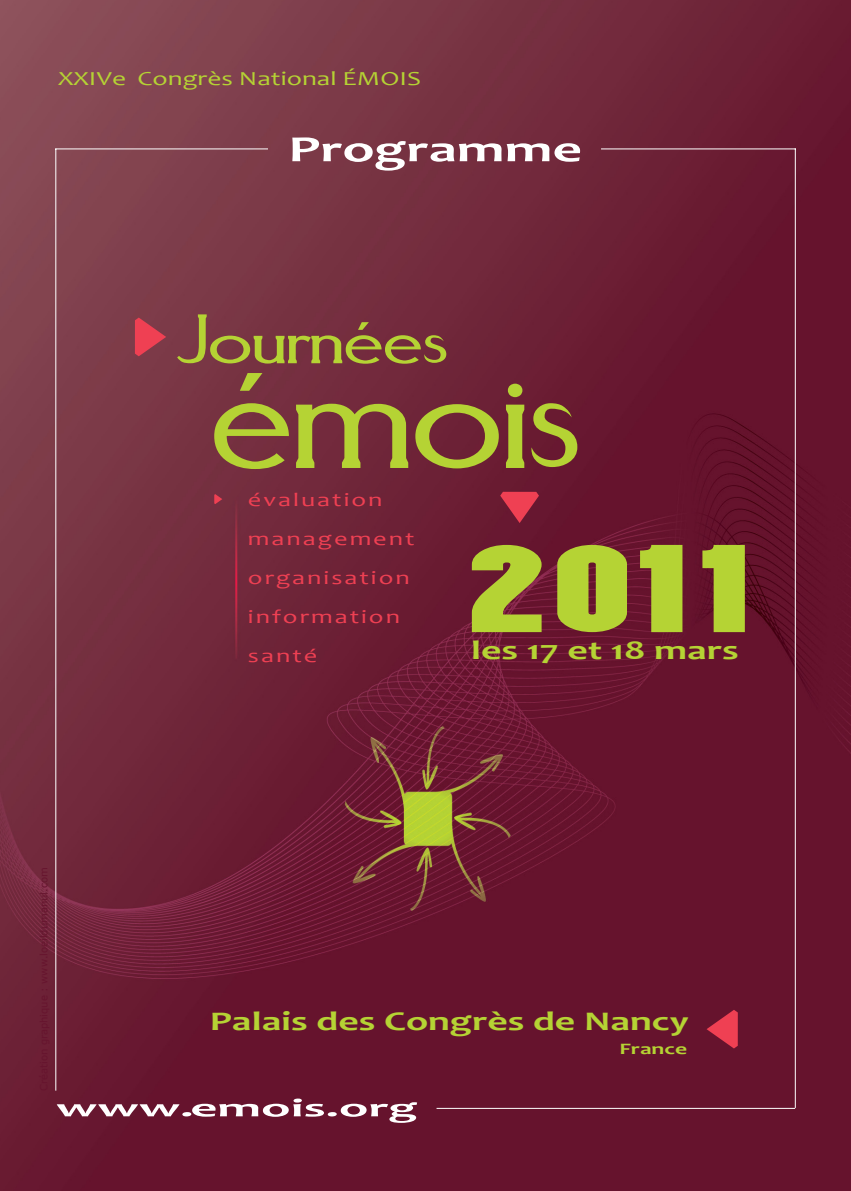
<style>
.page{position:relative;width:851px;height:1191px;background:#fff}
.page>*{position:absolute;margin:0;border:0;box-sizing:border-box;transform-origin:0 0}
.t1{font:180px "Aquaduct Plain";color:#b5d334;scale:.9 1}
.t2{font:115px "Almonte";color:#b5d334;scale:1.77 1}
.t3{font:77.8px "Aquaduct Plain";color:#b5d334}
.t4{font:700 37.2px "Candara";color:#fff;scale:1.55 1}
.t5{font:700 27px "Candara";color:#b5d334;scale:1.47 1}
.t6{font:700 26px "Candara";color:#fff;scale:2.03 1}
.t7{font:20px "Candara";color:#b5d334;scale:1.37 1}
.t8{font:19.2px/38.8px "Candara";letter-spacing:.075em;color:#ef4053;scale:1.37 1}
.t9{font:700 16px "Candara";color:#b5d334;scale:1.47 1}
</style>
<div class="page">
<img style="left:0;top:1px;width:850px;height:1190px">
<svg style="left:214px;top:494px;width:8px;height:10px"></svg>
<svg style="left:135px;top:317px;width:31px;height:39px"></svg>
<svg style="left:706px;top:1009px;width:31px;height:39px"></svg>
<svg style="left:500px;top:492px;width:39px;height:31px"></svg>
<hr style="left:55px;top:149px;width:1px;height:941px;background:#fff">
<hr style="left:794px;top:148px;width:1px;height:960px;background:#fff">
<hr style="left:436px;top:1107px;width:359px;height:1px;background:#fff">
<hr style="left:55px;top:148px;width:213px;height:1px;background:#fff">
<hr style="left:601px;top:148px;width:194px;height:1px;background:#fff">
<p class="t7" style="left:58px;top:70px;width:266px">XXIVe Congrès National ÉMOIS</p>
<h3 class="t4" style="left:288px;top:134px;width:191px">Programme</h3>
<h3 class="t3" style="left:176px;top:301px;width:274px">Journées</h3>
<h1 class="t1" style="left:211px;top:324px;width:413px">émois</h1>
<p class="t8" style="left:248px;top:482px;width:123px">évaluation management organisation information santé</p>
<h2 class="t2" style="left:465px;top:533px;width:165px">2011</h2>
<h3 class="t5" style="left:471px;top:639px;width:184px">les 17 et 18 mars</h3>
<h3 class="t5" style="left:210px;top:1010px;width:327px">Palais des Congrès de Nancy</h3>
<h3 class="t6" style="left:56px;top:1097px;width:180px">www.emois.org</h3>
<p class="t9" style="left:619px;top:1042px;width:48px">France</p>
</div>
